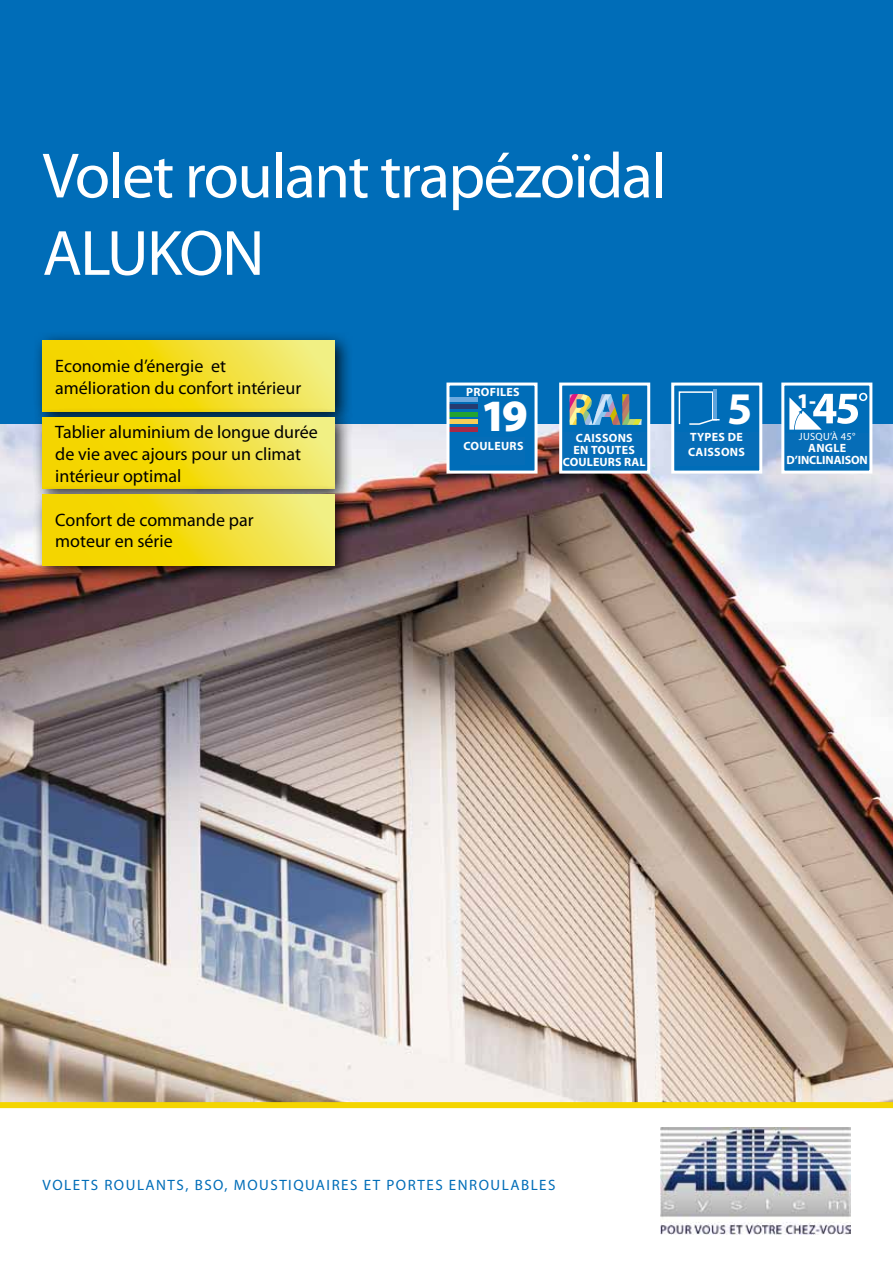
<style>
.page{position:relative;width:893px;height:1263px;background:#fff}
.page>*{position:absolute;margin:0;border:0;box-sizing:border-box;transform-origin:0 0}
.t1{font:64.5px/77.4px "Myriad Pro";letter-spacing:-.025em;color:#fff}
.t2{font:700 45.45px "Myriad Pro";color:#fff}
.t3{font:900 45px "Myriad Pro";color:#fff}
.t4{font:900 21px "Myriad Pro";color:#fff}
.t5{font:18px/21.6px "Myriad Pro";color:#000}
.t6{font:15px "Myriad Pro";letter-spacing:.1em;color:#006db8}
.t7{font:700 12px/12px "Myriad Pro";letter-spacing:.025em;color:#fff;text-align:center}
.t8{font:700 12px/12px "Myriad Pro";letter-spacing:-.01em;color:#fff;text-align:center}
.t9{font:10.5px "Myriad Pro";letter-spacing:.025em;color:#fff}
</style>
<div class="page">
<div style="left:0;top:0;width:893px;height:456px;background:#006db8"></div>
<img style="left:0;top:425px;width:893px;height:677px">
<div style="left:0;top:1102px;width:893px;height:6px;background:#f4d500"></div>
<img style="left:661px;top:1127px;width:189px;height:107px">
<div style="left:32px;top:330px;width:321px;height:99px;background:#000;opacity:.85"></div>
<svg style="left:43px;top:341px;width:292px;height:66px;background:#f3de2a"></svg>
<div style="left:32px;top:407px;width:321px;height:99px;background:#000;opacity:.85"></div>
<svg style="left:43px;top:418px;width:292px;height:66px;background:#f3de2a"></svg>
<div style="left:32px;top:484px;width:321px;height:99px;background:#000;opacity:.85"></div>
<svg style="left:43px;top:494px;width:292px;height:71px;background:#f3de2a"></svg>
<svg style="left:445px;top:382px;width:94px;height:93px"></svg>
<img style="left:558px;top:382px;width:94px;height:93px">
<svg style="left:670px;top:382px;width:94px;height:93px"></svg>
<svg style="left:780px;top:382px;width:94px;height:93px"></svg>
<div style="left:470px;top:437px;width:55px;height:27px;background:#066db7"></div>
<div style="left:563px;top:432px;width:84px;height:38px;background:#066db7"></div>
<div style="left:675px;top:433px;width:84px;height:33px;background:#066db7"></div>
<div style="left:786px;top:433px;width:83px;height:34px;background:#066db7"></div>
<h1 class="t1" style="left:43px;top:136px;width:625px">Volet roulant trapézoïdal<br>ALUKON</h1>
<p class="t5" style="left:55px;top:355px;width:248px">Economie d’énergie et amélioration du confort intérieur</p>
<p class="t5" style="left:55px;top:421px;width:264px">Tablier aluminium de longue durée de vie avec ajours pour un climat intérieur optimal</p>
<p class="t5" style="left:55px;top:508px;width:200px">Confort de commande par moteur en série</p>
<p class="t7" style="left:466px;top:385px;width:55px">PROFILES</p>
<h2 class="t2" style="left:727px;top:383px;width:27px">5</h2>
<p class="t4" style="left:797px;top:389px;width:20px">1-</p>
<h3 class="t3" style="left:481px;top:391px;width:49px">19</h3>
<p class="t7" style="left:463px;top:440px;width:61px">COULEURS</p>
<p class="t7" style="left:563px;top:431px;width:84px">CAISSONS<br>EN TOUTES<br>COULEURS RAL</p>
<p class="t7" style="left:688px;top:429px;width:58px;line-height:14.4px;text-align:left">TYPES DE<br>CAISSONS</p>
<p class="t9" style="left:799px;top:430px;width:58px">JUSQU’À 45°</p>
<p class="t7" style="left:691px;top:431px;width:50px">KASTEN-<br>ARTEN</p>
<p class="t7" style="left:580px;top:432px;width:38px">KA TE</p>
<p class="t7" style="left:578px;top:444px;width:53px">IN ALLEN</p>
<p class="t7" style="left:569px;top:456px;width:72px">RAL-FA BEN</p>
<p class="t8" style="left:786px;top:442px;width:83px">ANGLE<br>D’INCLINAISON</p>
<p class="t6" style="left:43px;top:1175px;width:515px">VOLETS ROULANTS, BSO, MOUSTIQUAIRES ET PORTES ENROULABLES</p>
</div>
